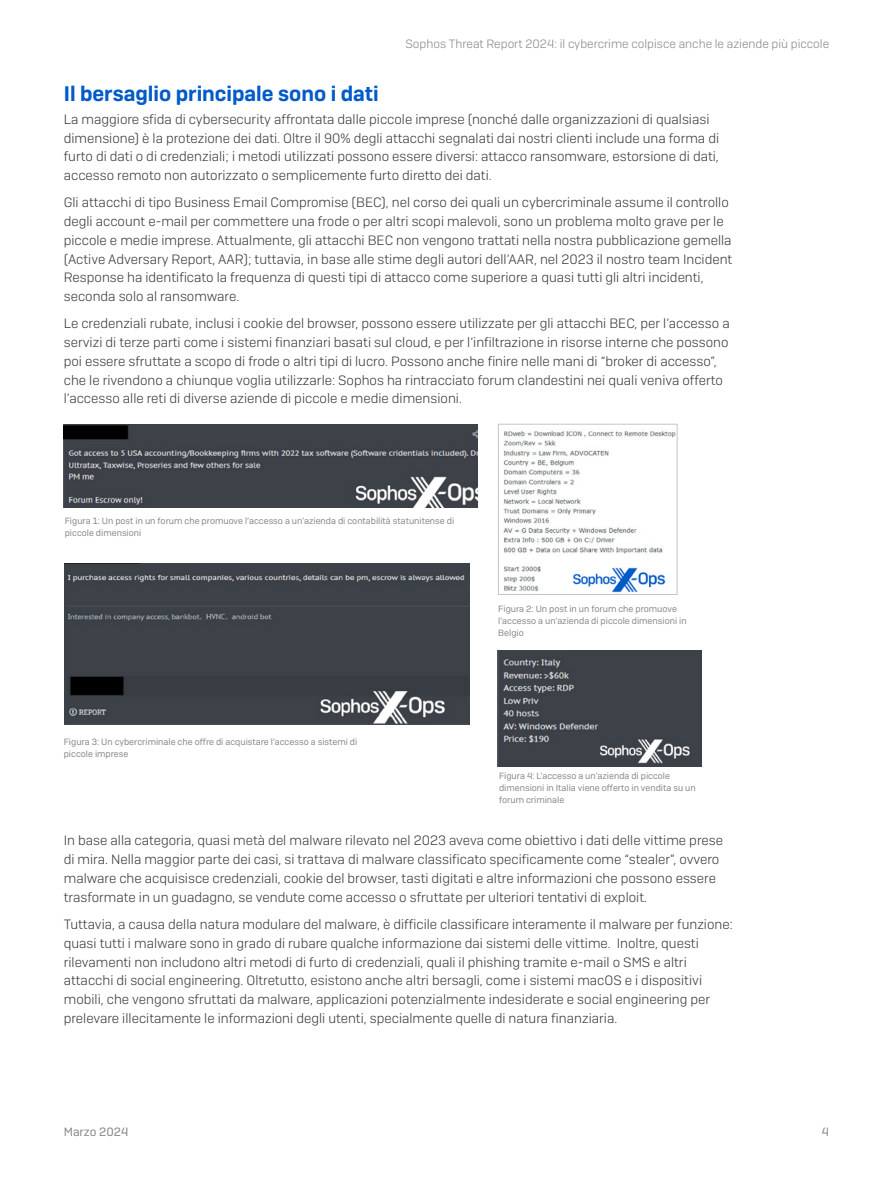
<style>
.page{position:relative;width:893px;height:1191px;background:#fff}
.page>*{position:absolute;margin:0;border:0;box-sizing:border-box;transform-origin:0 0}
.Subheading_1{font:600 21px "Sophos Sans";color:#005bc8}
.Body_Copy{font:300 13.5px/18.8px "Sophos Sans";color:#363738}
.t1{font:300 12px "Sophos Sans";color:#83868b}
.t2{font:12px "Sophos Sans";color:#83868b}
.Note{font:9px/12px "Sophos Sans";color:#83868b}
</style>
<div class="page">
<img style="left:64px;top:425px;width:413px;height:82px">
<img style="left:503px;top:430px;width:172px;height:162px">
<div style="left:498px;top:424px;width:179px;height:170px;border:1px solid #c2c5ca"></div>
<img style="left:65px;top:563px;width:405px;height:161px">
<img style="left:497px;top:650px;width:205px;height:116px">
<p class="t1" style="left:406px;top:36px;width:425px">Sophos Threat Report 2024: il cybercrime colpisce anche le aziende più piccole</p>
<p class="Subheading_1" style="left:64px;top:80px;width:317px">Il bersaglio principale sono i dati</p>
<p class="Body_Copy" style="left:64px;top:109px;width:657px">La maggiore sfida di cybersecurity affrontata dalle piccole imprese (nonché dalle organizzazioni di qualsiasi dimensione) è la protezione dei dati. Oltre il 90% degli attacchi segnalati dai nostri clienti include una forma di furto di dati o di credenziali; i metodi utilizzati possono essere diversi: attacco ransomware, estorsione di dati, accesso remoto non autorizzato o semplicemente furto diretto dei dati.</p>
<p class="Body_Copy" style="left:64px;top:193px;width:670px">Gli attacchi di tipo Business Email Compromise (BEC), nel corso dei quali un cybercriminale assume il controllo degli account e-mail per commettere una frode o per altri scopi malevoli, sono un problema molto grave per le piccole e medie imprese. Attualmente, gli attacchi BEC non vengono trattati nella nostra pubblicazione gemella (Active Adversary Report, AAR); tuttavia, in base alle stime degli autori dell’AAR, nel 2023 il nostro team Incident Response ha identificato la frequenza di questi tipi di attacco come superiore a quasi tutti gli altri incidenti, seconda solo al ransomware.</p>
<p class="Body_Copy" style="left:64px;top:314px;width:667px">Le credenziali rubate, inclusi i cookie del browser, possono essere utilizzate per gli attacchi BEC, per l’accesso a servizi di terze parti come i sistemi finanziari basati sul cloud, e per l’infiltrazione in risorse interne che possono poi essere sfruttate a scopo di frode o altri tipi di lucro. Possono anche finire nelle mani di “broker di accesso”, che le rivendono a chiunque voglia utilizzarle: Sophos ha rintracciato forum clandestini nei quali veniva offerto l’accesso alle reti di diverse aziende di piccole e medie dimensioni.</p>
<p class="Note" style="left:65px;top:515px;width:391px">Figura 1: Un post in un forum che promuove l’accesso a un’azienda di contabilità statunitense di piccole dimensioni</p>
<p class="Note" style="left:64px;top:736px;width:295px">Figura 3: Un cybercriminale che offre di acquistare l’accesso a sistemi di piccole imprese</p>
<p class="Note" style="left:498px;top:602px;width:190px">Figura 2: Un post in un forum che promuove l’accesso a un’azienda di piccole dimensioni in<br>Belgio</p>
<p class="Note" style="left:499px;top:770px;width:198px">Figura 4: L’accesso a un’azienda di piccole dimensioni in Italia viene offerto in vendita su un forum criminale</p>
<p class="Body_Copy" style="left:64px;top:831px;width:661px">In base alla categoria, quasi metà del malware rilevato nel 2023 aveva come obiettivo i dati delle vittime prese di mira. Nella maggior parte dei casi, si trattava di malware classificato specificamente come “stealer”, ovvero malware che acquisisce credenziali, cookie del browser, tasti digitati e altre informazioni che possono essere trasformate in un guadagno, se vendute come accesso o sfruttate per ulteriori tentativi di exploit.</p>
<p class="Body_Copy" style="left:64px;top:914px;width:670px">Tuttavia, a causa della natura modulare del malware, è difficile classificare interamente il malware per funzione: quasi tutti i malware sono in grado di rubare qualche informazione dai sistemi delle vittime. Inoltre, questi rilevamenti non includono altri metodi di furto di credenziali, quali il phishing tramite e-mail o SMS e altri attacchi di social engineering. Oltretutto, esistono anche altri bersagli, come i sistemi macOS e i dispositivi mobili, che vengono sfruttati da malware, applicazioni potenzialmente indesiderate e social engineering per prelevare illecitamente le informazioni degli utenti, specialmente quelle di natura finanziaria.</p>
<p class="t2" style="left:64px;top:1124px;width:66px">Marzo 2024</p>
<p class="t2" style="left:822px;top:1124px;width:9px">4</p>
</div>
